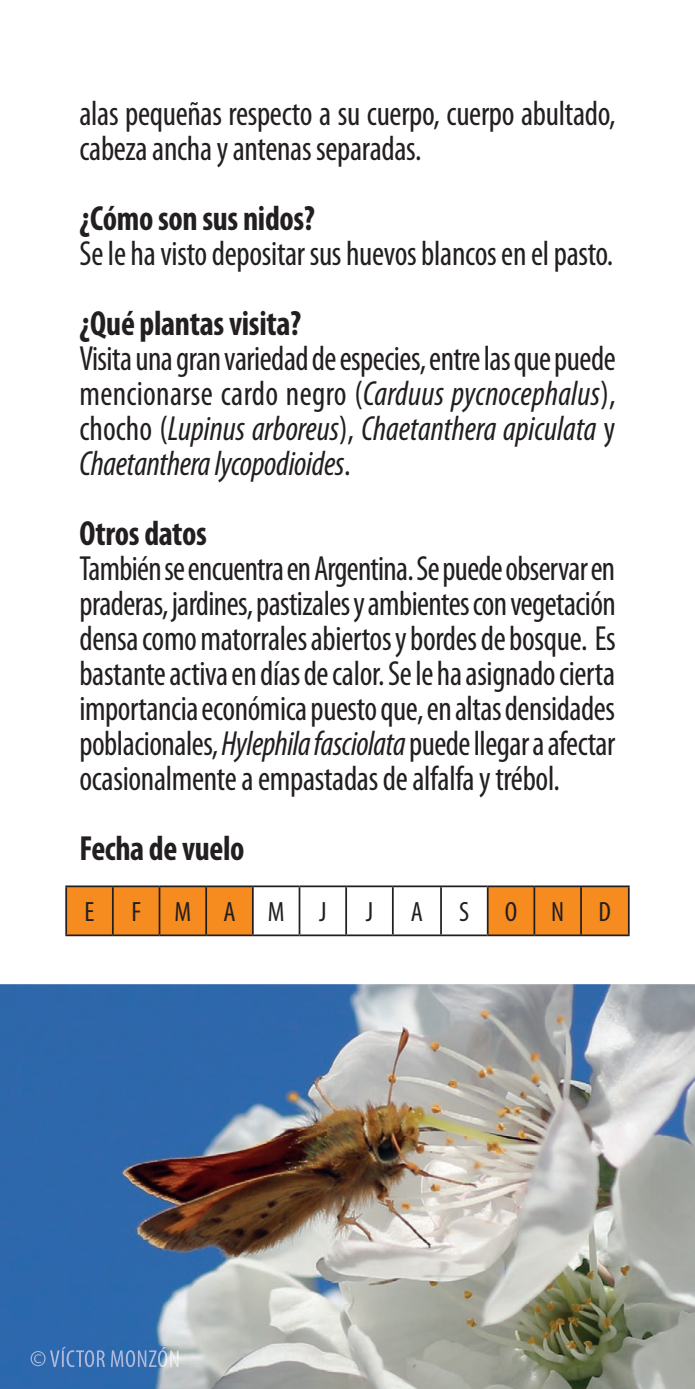
<style>
.page{position:relative;width:695px;height:1389px;background:#fff}
.page>*{position:absolute;margin:0;border:0;box-sizing:border-box;transform-origin:0 0}
.t1{font:condensed 35px/35px "Myriad Pro";letter-spacing:-.01em;color:#231f20;text-align:justify;scale:.94 1}
.t2{font:condensed 35px/35px "Myriad Pro";letter-spacing:-.01em;color:#231f20;scale:.95 1}
.t3{font:700 condensed 35px "Myriad Pro";letter-spacing:-.01em;color:#231f20;scale:.95 1}
.t4{font:condensed 28px "Myriad Pro";letter-spacing:1.2em;color:#231f20}
.s1{font-style:italic}
</style>
<div class="page">
<svg style="left:67px;top:887px;width:560px;height:47px"></svg>
<hr style="left:487px;top:885px;width:47px;height:2px;background:#231f20">
<hr style="left:487px;top:934px;width:47px;height:2px;background:#231f20">
<hr style="left:534px;top:885px;width:47px;height:2px;background:#231f20">
<hr style="left:533px;top:887px;width:2px;height:47px;background:#231f20">
<hr style="left:534px;top:934px;width:47px;height:2px;background:#231f20">
<hr style="left:581px;top:885px;width:48px;height:2px;background:#231f20">
<hr style="left:580px;top:887px;width:1px;height:47px;background:#231f20">
<hr style="left:627px;top:887px;width:2px;height:47px;background:#231f20">
<hr style="left:581px;top:934px;width:48px;height:2px;background:#231f20">
<hr style="left:65px;top:885px;width:48px;height:2px;background:#231f20">
<hr style="left:65px;top:887px;width:2px;height:47px;background:#231f20">
<hr style="left:65px;top:934px;width:48px;height:2px;background:#231f20">
<hr style="left:113px;top:885px;width:46px;height:2px;background:#231f20">
<hr style="left:112px;top:887px;width:2px;height:47px;background:#231f20">
<hr style="left:113px;top:934px;width:46px;height:2px;background:#231f20">
<hr style="left:159px;top:885px;width:47px;height:2px;background:#231f20">
<hr style="left:159px;top:887px;width:1px;height:47px;background:#231f20">
<hr style="left:159px;top:934px;width:47px;height:2px;background:#231f20">
<hr style="left:206px;top:885px;width:47px;height:2px;background:#231f20">
<hr style="left:205px;top:887px;width:2px;height:47px;background:#231f20">
<hr style="left:206px;top:934px;width:47px;height:2px;background:#231f20">
<hr style="left:253px;top:885px;width:46px;height:2px;background:#231f20">
<hr style="left:252px;top:887px;width:2px;height:47px;background:#231f20">
<hr style="left:253px;top:934px;width:46px;height:2px;background:#231f20">
<hr style="left:299px;top:885px;width:47px;height:2px;background:#231f20">
<hr style="left:298px;top:887px;width:2px;height:47px;background:#231f20">
<hr style="left:299px;top:934px;width:47px;height:2px;background:#231f20">
<hr style="left:346px;top:885px;width:47px;height:2px;background:#231f20">
<hr style="left:345px;top:887px;width:2px;height:47px;background:#231f20">
<hr style="left:346px;top:934px;width:47px;height:2px;background:#231f20">
<hr style="left:393px;top:885px;width:48px;height:2px;background:#231f20">
<hr style="left:392px;top:887px;width:1px;height:47px;background:#231f20">
<hr style="left:393px;top:934px;width:48px;height:2px;background:#231f20">
<hr style="left:441px;top:885px;width:46px;height:2px;background:#231f20">
<hr style="left:440px;top:887px;width:2px;height:47px;background:#231f20">
<hr style="left:486px;top:887px;width:2px;height:47px;background:#231f20">
<hr style="left:441px;top:934px;width:46px;height:2px;background:#231f20">
<img style="left:0;top:984px;width:694px;height:405px">
<img style="left:31px;top:1347px;width:147px;height:20px">
<p class="t2" style="left:79px;top:96px;width:565px">alas pequeñas respecto a su cuerpo, cuerpo abultado, cabeza ancha y antenas separadas.</p>
<p class="t3" style="left:79px;top:197px;width:249px">¿Cómo son sus nidos?</p>
<p class="t2" style="left:79px;top:236px;width:563px">Se le ha visto depositar sus huevos blancos en el pasto.</p>
<p class="t3" style="left:79px;top:302px;width:235px">¿Qué plantas visita?</p>
<p class="t1" style="left:79px;top:341px;width:572px">Visita una gran variedad de especies, entre las que puede mencionarse cardo negro (<span class="s1">Carduus pycnocephalus</span>), chocho (<span class="s1">Lupinus arboreus</span>), <span class="s1">Chaetanthera apiculata</span> y <span class="s1">Chaetanthera lycopodioides</span>.</p>
<p class="t3" style="left:79px;top:512px;width:136px">Otros datos</p>
<p class="t1" style="left:79px;top:551px;width:572px">También se encuentra en Argentina. Se puede observar en praderas, jardines, pastizales y ambientes con vegetación densa como matorrales abiertos y bordes de bosque. Es bastante activa en días de calor. Se le ha asignado cierta importancia económica puesto que, en altas densidades poblacionales, <span class="s1">Hylephila fasciolata</span> puede llegar a afectar ocasionalmente a empastadas de alfalfa y trébol.</p>
<p class="t3" style="left:79px;top:827px;width:175px">Fecha de vuelo</p>
<p class="t4" style="left:84px;top:895px;width:11px">E</p>
<p class="t4" style="left:131px;top:895px;width:197px">FMAMJ</p>
<p class="t4" style="left:365px;top:895px;width:9px">J</p>
<p class="t4" style="left:410px;top:895px;width:14px">A</p>
<p class="t4" style="left:459px;top:895px;width:12px">S</p>
<p class="t4" style="left:504px;top:895px;width:108px">OND</p>
</div>
